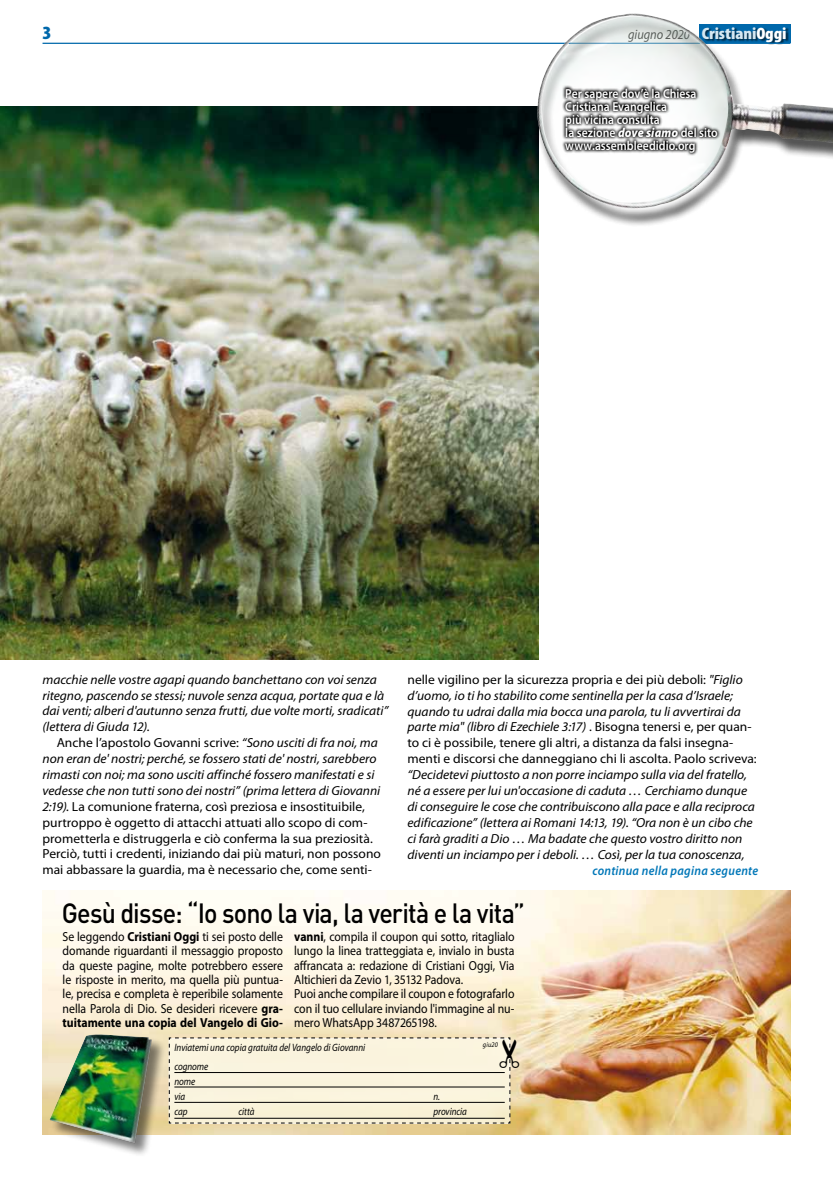
<style>
.page{position:relative;width:833px;height:1188px;background:#fff}
.page>*{position:absolute;margin:0;border:0;box-sizing:border-box;transform-origin:0 0}
.t1{font:500 27.5px "DIN";letter-spacing:-.03em;color:#000;scale:.91 1}
.t2{font:900 condensed 18.75px "Myriad Pro";color:#0068ab;scale:1.1 1}
.t3{font:italic 13.75px "Myriad Pro";color:#000;scale:.9 1}
.t4{font:13.12px/15.9px "Myriad Pro";letter-spacing:-.005em;color:#000}
.t5{font:13.12px/14.4px "Myriad Pro";letter-spacing:-.005em;color:#000;text-align:justify;scale:.9 1}
.t6{font:italic 13.12px/15.9px "Myriad Pro";letter-spacing:-.005em;color:#000}
.t7{font:italic 600 13.12px "Myriad Pro";letter-spacing:.02em;color:#0077b8;scale:.92 1}
.t8{font:600 13px/13px "Myriad Pro";color:#fff;scale:.9 1}
.t9{font:italic 10.62px/14.9px "Myriad Pro";color:#000;scale:.85 1}
.t10{font:italic 7.12px "Myriad Pro";letter-spacing:.02em;color:#000;scale:.9 1}
.s1{font-weight:900;font-style:normal;font-stretch:condensed;font-size:16.62px;color:#d7e8f2}
.s2{font-weight:900;font-style:normal;font-stretch:condensed;font-size:16.62px;color:#fff}
.s3{font-weight:900;font-style:italic}
.s4{font-style:italic}
.s5{font-weight:700}
</style>
<div class="page">
<img style="left:43px;top:890px;width:747px;height:244px">
<img style="left:0;top:106px;width:539px;height:553px">
<div style="left:698px;top:25px;width:92px;height:18px;background:#0068ab"></div>
<div style="left:703px;top:28px;width:86px;height:17px;background:#000;opacity:.6"></div>
<hr style="left:43px;top:43px;width:747px;height:1px;background:#0068ab">
<div style="left:535px;top:16px;width:212px;height:210px;background:#000;opacity:.75"></div>
<img style="left:537px;top:13px;width:197px;height:196px">
<div style="left:728px;top:106px;width:105px;height:65px;background:#000;opacity:.75"></div>
<img style="left:732px;top:103px;width:101px;height:50px">
<img style="left:541px;top:16px;width:191px;height:191px">
<svg style="left:561px;top:84px;width:159px;height:71px"></svg>
<svg style="left:42px;top:1018px;width:477px;height:137px;background:#d8d8bb"></svg>
<h2 class="t2" style="left:43px;top:21px;width:10px">3</h2>
<p class="t3" style="left:628px;top:26px;width:178px">giugno 2020 <span class="s1">Cristiani</span><span class="s2">Oggi</span></p>
<p class="t8" style="left:565px;top:87px;width:171px">Per sapere dov’è la Chiesa<br>Cristiana Evangelica<br>più vicina consulta<br>la sezione <span class="s3">dove siamo</span> del sito www.assembleedidio.org</p>
<p class="t6" style="left:43px;top:671px;width:347px">macchie nelle vostre agapi quando banchettano con voi senza ritegno, pascendo se stessi; nuvole senza acqua, portate qua e là dai venti; alberi d'autunno senza frutti, due volte morti, sradicati” (lettera di Giuda 12).</p>
<p class="t4" style="left:43px;top:734px;width:340px;text-indent:14px">Anche l’apostolo Govanni scrive: <span class="s4">“Sono usciti di fra noi, ma non eran de' nostri; perché, se fossero stati de' nostri, sarebbero rimasti con noi; ma sono usciti affinché fossero manifestati e si vedesse che non tutti sono dei nostri” (prima lettera di Giovanni 2:19).</span> La comunione fraterna, così preziosa e insostituibile, purtroppo è oggetto di attacchi attuati allo scopo di com&shy;prometterla e distruggerla e ciò conferma la sua preziosità.<br>Perciò, tutti i credenti, iniziando dai più maturi, non possono mai abbassare la guardia, ma è necessario che, come senti-</p>
<p class="t4" style="left:407px;top:671px;width:351px">nelle vigilino per la sicurezza propria e dei più deboli: <span class="s4">"Figlio d’uomo, io ti ho stabilito come sentinella per la casa d’Israele; quando tu udrai dalla mia bocca una parola, tu li avvertirai da parte mia" (libro di Ezechiele 3:17)</span> . Bisogna tenersi e, per quan&shy;to ci è possibile, tenere gli altri, a distanza da falsi insegna&shy;menti e discorsi che danneggiano chi li ascolta. Paolo scriveva:</p>
<p class="t6" style="left:407px;top:766px;width:349px">“Decidetevi piuttosto a non porre inciampo sulla via del fratello, né a essere per lui un'occasione di caduta … Cerchiamo dunque di conseguire le cose che contribuiscono alla pace e alla reciproca edificazione” (lettera ai Romani 14:13, 19). “Ora non è un cibo che ci farà graditi a Dio … Ma badate che questo vostro diritto non diventi un inciampo per i deboli. … Così, per la tua conoscenza,</p>
<p class="t7" style="left:592px;top:862px;width:182px">continua nella pagina seguente</p>
<h1 class="t1" style="left:62px;top:894px;width:510px">Gesù disse: “I o sono la via, la verità e la vita”</h1>
<p class="t5" style="left:63px;top:928px;width:246px">Se leggendo <span class="s5">Cristiani Oggi</span> ti sei posto delle domande riguardanti il messaggio proposto da queste pagine, molte potrebbero essere le risposte in merito, ma quella più puntua&shy;le, precisa e completa è reperibile solamente nella Parola di Dio. Se desideri ricevere <span class="s5">gra&shy;tuitamente una copia del Vangelo di Gio-</span></p>
<p class="t5" style="left:294px;top:928px;width:246px;text-align:left"><span class="s5">vanni</span>, compila il coupon qui sotto, ritaglialo lungo la linea tratteggiata e, invialo in busta affrancata a: redazione di Cristiani Oggi, Via Altichieri da Zevio 1, 35132 Padova.<br>Puoi anche compilare il coupon e fotografarlo con il tuo cellulare inviando l'immagine al nu&shy;mero WhatsApp 3487265198.</p>
<p class="t9" style="left:174px;top:1058px;width:41px">cognome nome via</p>
<p class="t9" style="left:174px;top:1039px;width:226px">Inviatemi una copia gratuita del Vangelo di Giovanni</p>
<p class="t10" style="left:483px;top:1039px;width:18px">giu20</p>
<p class="t9" style="left:433px;top:1088px;width:9px">n.</p>
<p class="t9" style="left:174px;top:1103px;width:17px">cap</p>
<p class="t9" style="left:238px;top:1103px;width:20px">città</p>
<p class="t9" style="left:433px;top:1103px;width:41px">provincia</p>
</div>
